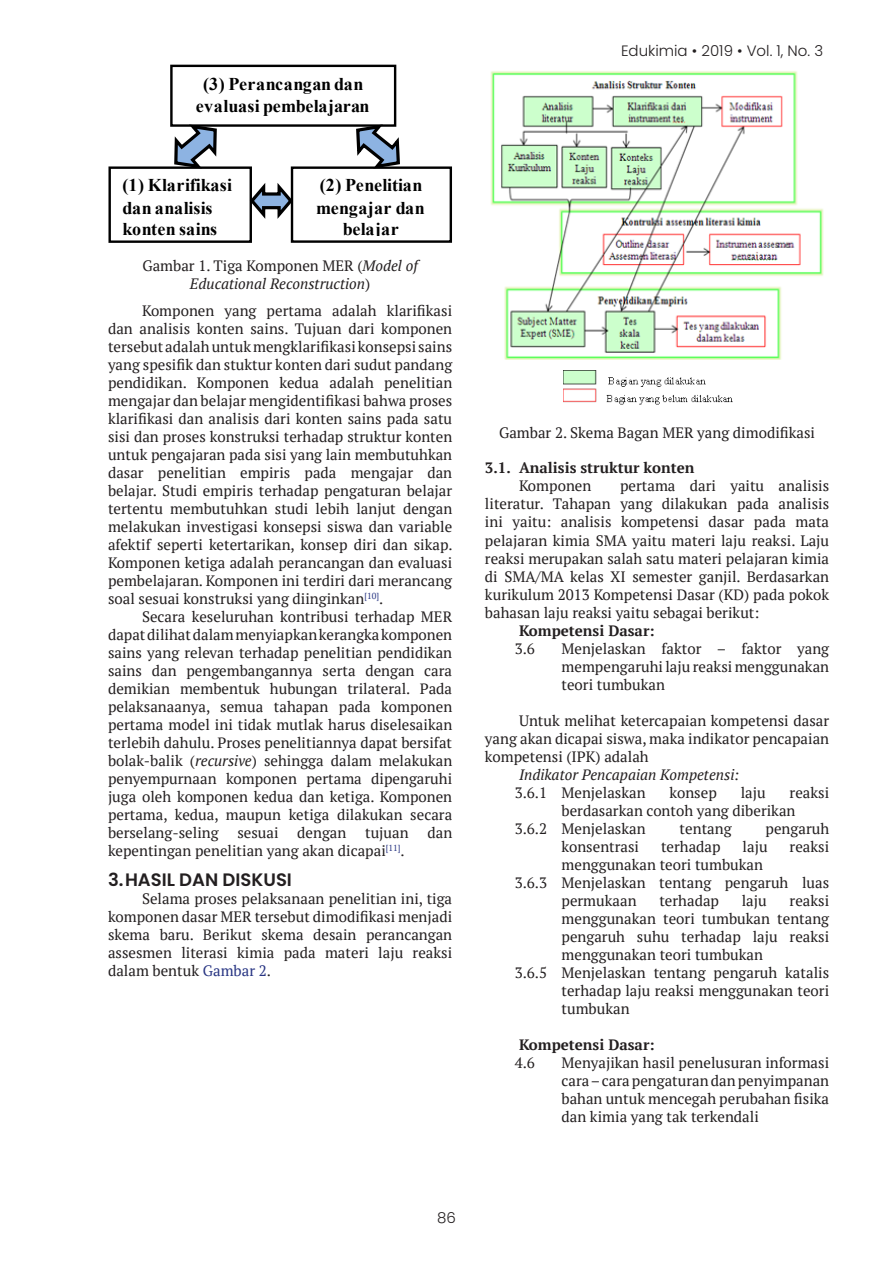
<style>
.page{position:relative;width:893px;height:1263px;background:#fff}
.page>*{position:absolute;margin:0;border:0;box-sizing:border-box;transform-origin:0 0}
.t1{font:700 18px/22.2px "Times New Roman";color:#000;text-align:center}
.t2{font:600 18px "Poppins";color:#231f20}
.Paragraf_Umum{font:15px/18px "PT Serif";color:#231f20;text-align:justify}
.Paragraf_Umum-2{font:italic 15px/18px "PT Serif";color:#231f20;text-align:center}
.Paragraf_Umum-3{font:700 15px "PT Serif";color:#231f20}
.t3{font:300 15px "Poppins";color:#231f20}
.s1{font-style:normal}
.s2{font-style:italic}
.s3{color:#283583}
</style>
<div class="page">
<div style="left:170px;top:65px;width:226px;height:62px;border:2px solid #000"></div>
<div style="left:108px;top:166px;width:144px;height:77px;border:2px solid #000"></div>
<div style="left:291px;top:166px;width:161px;height:77px;border:2px solid #000"></div>
<svg style="left:249px;top:178px;width:45px;height:45px"></svg>
<svg style="left:354px;top:122px;width:48px;height:47px"></svg>
<svg style="left:172px;top:122px;width:46px;height:47px"></svg>
<img style="left:490px;top:71px;width:334px;height:288px">
<img style="left:564px;top:371px;width:169px;height:34px">
<p class="t1" style="left:196px;top:73px;width:175px;line-height:21.6px">(3) Perancangan dan evaluasi pembelajaran</p>
<p class="t1" style="left:122px;top:173px;width:111px;text-align:left">(1) Klarifikasi dan analisis konten sains</p>
<p class="t1" style="left:316px;top:173px;width:110px">(2) Penelitian mengajar dan belajar</p>
<p class="Paragraf_Umum-2" style="left:142px;top:256px;width:277px"><span class="s1">Gambar 1. Tiga Komponen MER (</span>Model of<br>Educational Reconstruction<span class="s1">)</span></p>
<p class="Paragraf_Umum" style="left:108px;top:301px;width:346px;text-indent:34px">Komponen yang pertama adalah klarifikasi dan analisis konten sains. Tujuan dari komponen tersebut adalah untuk mengklarifikasi konsepsi sains yang spesifik dan stuktur konten dari sudut pandang pendidikan. Komponen kedua adalah penelitian mengajar dan belajar mengidentifikasi bahwa proses klarifikasi dan analisis dari konten sains pada satu sisi dan proses konstruksi terhadap struktur konten untuk pengajaran pada sisi yang lain membutuhkan dasar penelitian empiris pada mengajar dan belajar. Studi empiris terhadap pengaturan belajar tertentu membutuhkan studi lebih lanjut dengan melakukan investigasi konsepsi siswa dan variable afektif seperti ketertarikan, konsep diri dan sikap.<br>Komponen ketiga adalah perancangan dan evaluasi pembelajaran. Komponen ini terdiri dari merancang soal sesuai konstruksi yang diinginkan<sup>[10]</sup>.</p>
<p class="Paragraf_Umum" style="left:108px;top:607px;width:346px;text-indent:34px">Secara keseluruhan kontribusi terhadap MER dapat dilihat dalam menyiapkan kerangka komponen sains yang relevan terhadap penelitian pendidikan sains dan pengembangannya serta dengan cara demikian membentuk hubungan trilateral. Pada pelaksanaanya, semua tahapan pada komponen pertama model ini tidak mutlak harus diselesaikan terlebih dahulu. Proses penelitiannya dapat bersifat bolak-balik (<span class="s2">recursive</span>) sehingga dalam melakukan penyempurnaan komponen pertama dipengaruhi juga oleh komponen kedua dan ketiga. Komponen pertama, kedua, maupun ketiga dilakukan secara berselang-seling sesuai dengan tujuan dan kepentingan penelitian yang akan dicapai<sup>[11]</sup>.</p>
<p class="t2" style="left:108px;top:869px;width:185px">3.HASIL DAN DISKUSI</p>
<p class="Paragraf_Umum" style="left:108px;top:889px;width:346px;text-indent:34px">Selama proses pelaksanaan penelitian ini, tiga komponen dasar MER tersebut dimodifikasi menjadi skema baru. Berikut skema desain perancangan assesmen literasi kimia pada materi laju reaksi dalam bentuk <span class="s3">Gambar 2</span>.</p>
<p class="t3" style="left:621px;top:42px;width:204px">Edukimia • 2019 • Vol. 1, No. 3</p>
<p class="Paragraf_Umum" style="left:499px;top:423px;width:318px">Gambar 2. Skema Bagan MER yang dimodifikasi</p>
<p class="Paragraf_Umum-3" style="left:485px;top:458px;width:211px">3.1. Analisis struktur konten</p>
<p class="Paragraf_Umum" style="left:519px;top:477px;width:74px">Komponen</p>
<p class="Paragraf_Umum" style="left:485px;top:477px;width:346px;text-indent:135px">pertama dari yaitu analisis literatur. Tahapan yang dilakukan pada analisis ini yaitu: analisis kompetensi dasar pada mata pelajaran kimia SMA yaitu materi laju reaksi. Laju reaksi merupakan salah satu materi pelajaran kimia di SMA/MA kelas XI semester ganjil. Berdasarkan kurikulum 2013 Kompetensi Dasar (KD) pada pokok bahasan laju reaksi yaitu sebagai berikut:</p>
<p class="Paragraf_Umum-3" style="left:519px;top:620px;width:137px">Kompetensi Dasar:</p>
<p class="Paragraf_Umum" style="left:515px;top:639px;width:22px">3.6</p>
<p class="Paragraf_Umum" style="left:561px;top:639px;width:269px">Menjelaskan faktor – faktor yang mempengaruhi laju reaksi menggunakan teori tumbukan</p>
<p class="Paragraf_Umum" style="left:485px;top:711px;width:346px;text-indent:34px">Untuk melihat ketercapaian kompetensi dasar yang akan dicapai siswa, maka indikator pencapaian kompetensi (IPK) adalah</p>
<p class="Paragraf_Umum-2" style="left:519px;top:765px;width:222px">Indikator Pencapaian Kompetensi:</p>
<p class="Paragraf_Umum" style="left:515px;top:783px;width:132px">3.6.1 Menjelaskan</p>
<p class="Paragraf_Umum" style="left:669px;top:783px;width:49px">konsep</p>
<p class="Paragraf_Umum" style="left:741px;top:783px;width:27px">laju</p>
<p class="Paragraf_Umum" style="left:561px;top:783px;width:269px;text-indent:228px">reaksi berdasarkan contoh yang diberikan</p>
<p class="Paragraf_Umum" style="left:515px;top:819px;width:132px">3.6.2 Menjelaskan</p>
<p class="Paragraf_Umum" style="left:680px;top:819px;width:53px">tentang</p>
<p class="Paragraf_Umum" style="left:766px;top:819px;width:65px">pengaruh</p>
<p class="Paragraf_Umum" style="left:561px;top:837px;width:79px">konsentrasi</p>
<p class="Paragraf_Umum" style="left:661px;top:837px;width:61px">terhadap</p>
<p class="Paragraf_Umum" style="left:743px;top:837px;width:27px">laju</p>
<p class="Paragraf_Umum" style="left:790px;top:837px;width:41px">reaksi</p>
<p class="Paragraf_Umum" style="left:561px;top:855px;width:203px">menggunakan teori tumbukan</p>
<p class="Paragraf_Umum" style="left:561px;top:873px;width:269px;text-indent:-47px">3.6.3 Menjelaskan tentang pengaruh luas permukaan</p>
<p class="Paragraf_Umum" style="left:561px;top:891px;width:269px;text-indent:228px">reaksi menggunakan teori tumbukan tentang pengaruh suhu terhadap laju reaksi menggunakan teori tumbukan</p>
<p class="Paragraf_Umum" style="left:561px;top:963px;width:269px;text-indent:-47px">3.6.5 Menjelaskan tentang pengaruh katalis terhadap laju reaksi menggunakan teori tumbukan</p>
<p class="Paragraf_Umum-3" style="left:519px;top:1034px;width:137px">Kompetensi Dasar:</p>
<p class="Paragraf_Umum" style="left:515px;top:1053px;width:22px">4.6</p>
<p class="Paragraf_Umum" style="left:561px;top:1053px;width:269px">Menyajikan hasil penelusuran informasi cara – cara pengaturan dan penyimpanan bahan untuk mencegah perubahan fisika dan kimia yang tak terkendali</p>
<p class="Paragraf_Umum" style="left:659px;top:891px;width:61px">terhadap</p>
<p class="Paragraf_Umum" style="left:742px;top:891px;width:27px">laju</p>
<p class="t3" style="left:437px;top:1209px;width:20px">86</p>
</div>
